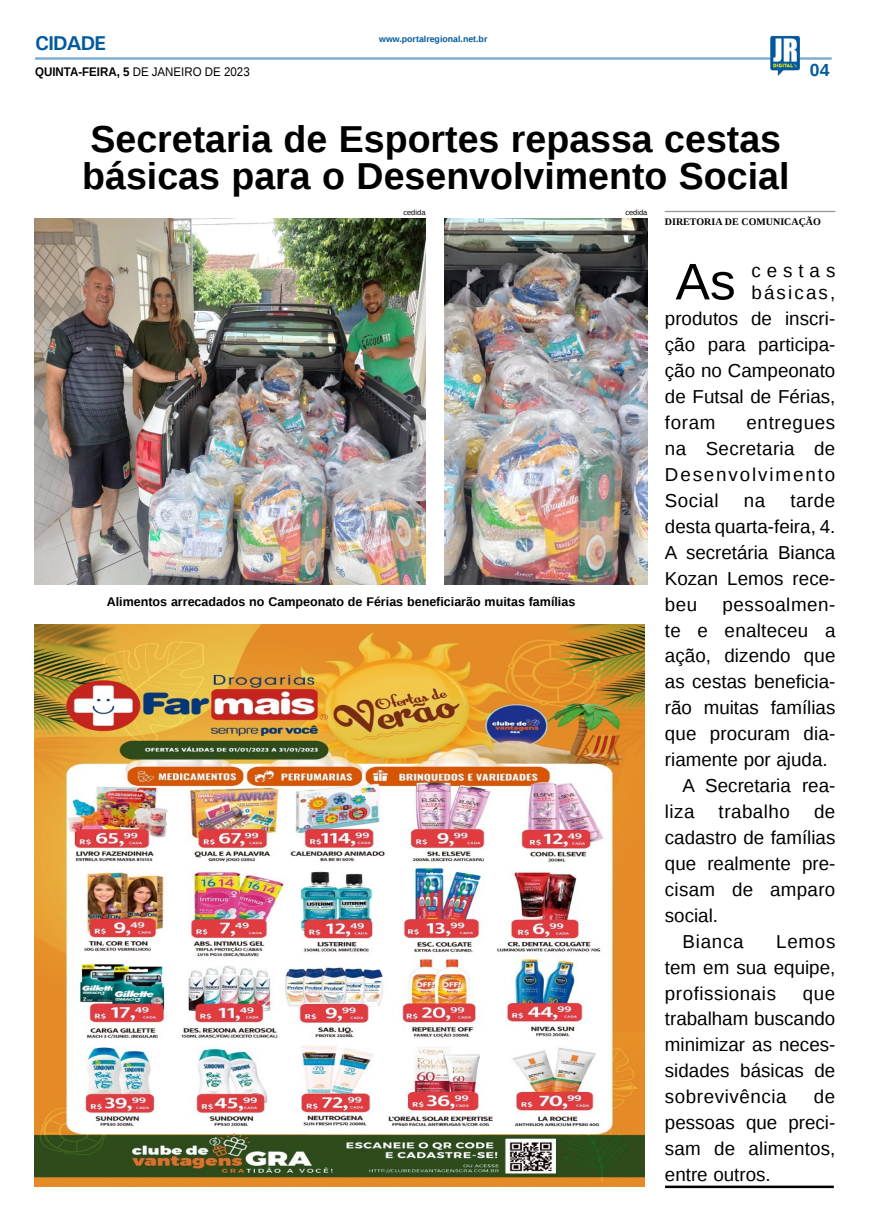
<style>
.page{position:relative;width:869px;height:1223px;background:#fff}
.page>*{position:absolute;margin:0;border:0;box-sizing:border-box;transform-origin:0 0}
.MATÉRIA{font:51.5px "Liberation Sans";color:#000}
.TÍTULO{font:700 37.5px/37.5px "Liberation Sans";color:#000}
.TITULO_PG{font:700 20px "Univers";letter-spacing:-.04em;color:#005a9e}
.MATÉRIA-2{font:18.75px/25.9px "Liberation Sans";color:#000;text-align:justify}
.MATÉRIA-3{font:18.75px/22.5px "Liberation Sans";letter-spacing:.115em;color:#000}
.MATÉRIA-4{font:18.75px "Liberation Sans";letter-spacing:.025em;color:#000}
.TÍTULO-2{font:700 17.5px "Liberation Sans";color:#005a9e}
.LEGENDA{font:700 12.5px "Liberation Sans";color:#000}
.DATA_PG{font:12.5px "Liberation Sans";color:#000;scale:.92 1}
.CRÉDITO_NOME{font:700 10px "Liberation Serif";color:#000}
.DATA_PG-2{font:700 8.75px "Liberation Sans";color:#005a9e}
.CRÉDITO_FOTO{font:7.5px "Liberation Sans";color:#000}
.s1{font-weight:700}
</style>
<div class="page">
<hr style="left:35px;top:57px;width:796px;height:3px;background:#005a9e">
<img style="left:769px;top:36px;width:30px;height:40px">
<hr style="left:664px;top:1185px;width:169px;height:3px;background:#000">
<img style="left:35px;top:624px;width:609px;height:562px">
<img style="left:35px;top:218px;width:390px;height:366px">
<img style="left:444px;top:218px;width:203px;height:366px">
<hr style="left:664px;top:211px;width:171px;height:1px;background:#939598">
<p class="TITULO_PG" style="left:35px;top:31px;width:72px">CIDADE</p>
<p class="DATA_PG" style="left:35px;top:65px;width:235px"><span class="s1">QUINTA-FEIRA, 5</span> DE JANEIRO DE 2023</p>
<p class="DATA_PG-2" style="left:379px;top:33px;width:110px">www.portalregional.net.br</p>
<p class="TÍTULO-2" style="left:809px;top:58px;width:21px">04</p>
<p class="TÍTULO" style="left:82px;top:119px;width:708px">Secretaria de Esportes repassa cestas básicas para o Desenvolvimento Social</p>
<p class="CRÉDITO_NOME" style="left:664px;top:215px;width:157px">DIRETORIA DE COMUNICAÇÃO</p>
<p class="MATÉRIA" style="left:675px;top:252px;width:62px">As</p>
<p class="MATÉRIA-3" style="left:751px;top:260px;width:85px">cestas básicas,</p>
<p class="MATÉRIA-2" style="left:664px;top:307px;width:172px">produtos de inscri&shy;ção para participa&shy;ção no Campeonato de Futsal de Férias, foram</p>
<p class="CRÉDITO_FOTO" style="left:403px;top:208px;width:24px">cedida</p>
<p class="CRÉDITO_FOTO" style="left:625px;top:208px;width:24px">cedida</p>
<p class="MATÉRIA-2" style="left:664px;top:410px;width:172px;text-indent:81px">entregues na Secretaria de Desenvolvimento Social</p>
<p class="MATÉRIA-2" style="left:664px;top:488px;width:172px;text-indent:125px">tarde desta quarta-feira, 4.<br>A secretária Bianca Kozan Lemos rece&shy;beu</p>
<p class="MATÉRIA-2" style="left:743px;top:488px;width:23px">na</p>
<p class="LEGENDA" style="left:107px;top:593px;width:470px">Alimentos arrecadados no Campeonato de Férias beneficiarão muitas famílias</p>
<p class="MATÉRIA-2" style="left:664px;top:592px;width:172px;text-indent:58px">pessoalmen&shy;te e enalteceu a ação, dizendo que as cestas beneficia&shy;rão muitas famílias que procuram dia&shy;riamente por ajuda.</p>
<p class="MATÉRIA-2" style="left:664px;top:773px;width:172px;text-indent:18px">A Secretaria rea&shy;liza</p>
<p class="MATÉRIA-2" style="left:664px;top:799px;width:172px;text-indent:149px">de cadastro de famílias que realmente pre&shy;cisam de amparo social.</p>
<p class="MATÉRIA-2" style="left:682px;top:929px;width:62px">Bianca</p>
<p class="MATÉRIA-4" style="left:718px;top:801px;width:73px">trabalho</p>
<p class="MATÉRIA-2" style="left:664px;top:929px;width:172px;text-indent:111px">Lemos tem em sua equipe, profissionais</p>
<p class="MATÉRIA-2" style="left:664px;top:980px;width:172px;text-indent:138px">que trabalham buscando minimizar as neces&shy;sidades básicas de sobrevivência</p>
<p class="MATÉRIA-2" style="left:664px;top:1084px;width:172px;text-indent:149px">de pessoas que preci&shy;sam de alimentos, entre outros.</p>
</div>
